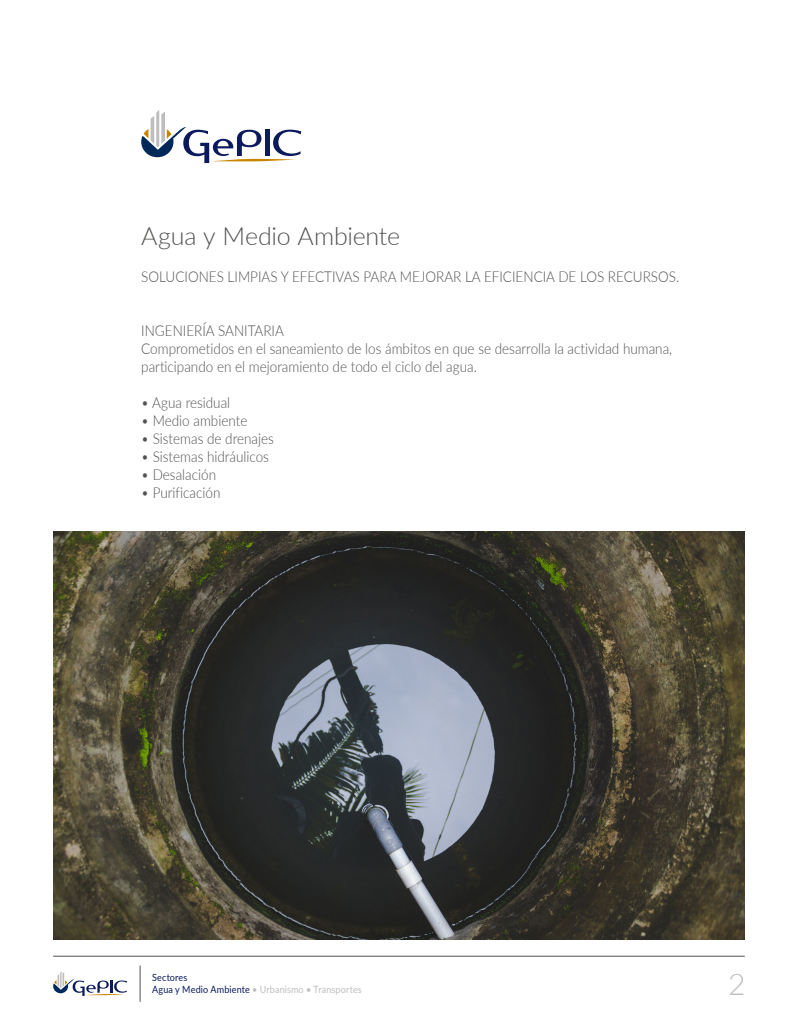
<style>
.page{position:relative;width:798px;height:1028px;background:#fff}
.page>*{position:absolute;margin:0;border:0;box-sizing:border-box;transform-origin:0 0}
.t1{font:300 30px "Lato";color:#bebebe}
.t2{font:300 25px "Lato";letter-spacing:-.01em;color:#535251}
.Cuerpo_Texto{font:300 15px/18px "Lato";color:#535251;scale:.9 1}
.t3{font:10px/12px "Lato";letter-spacing:.015em;color:#0a1a5c;scale:.9 1}
.s1{color:#bebebe}
</style>
<div class="page">
<hr style="left:140px;top:965px;width:1px;height:36px;background:#535251">
<hr style="left:53px;top:956px;width:691px;height:1px;background:#535251">
<svg style="left:53px;top:971px;width:74px;height:25px"></svg>
<img style="left:53px;top:532px;width:691px;height:407px">
<svg style="left:141px;top:110px;width:160px;height:53px"></svg>
<p class="t2" style="left:141px;top:219px;width:260px">Agua y Medio Ambiente</p>
<p class="Cuerpo_Texto" style="left:141px;top:267px;width:599px">SOLUCIONES LIMPIAS Y EFECTIVAS PARA MEJORAR LA EFICIENCIA DE LOS RECURSOS.</p>
<p class="Cuerpo_Texto" style="left:141px;top:321px;width:160px">INGENIERÍA SANITARIA</p>
<p class="Cuerpo_Texto" style="left:141px;top:339px;width:591px">Comprometidos en el saneamiento de los ámbitos en que se desarrolla la actividad humana, participando en el mejoramiento de todo el ciclo del agua.</p>
<p class="Cuerpo_Texto" style="left:141px;top:393px;width:100px">• Agua residual</p>
<p class="Cuerpo_Texto" style="left:141px;top:411px;width:119px">• Medio ambiente</p>
<p class="Cuerpo_Texto" style="left:141px;top:429px;width:149px">• Sistemas de drenajes</p>
<p class="Cuerpo_Texto" style="left:141px;top:447px;width:143px">• Sistemas hidráulicos</p>
<p class="Cuerpo_Texto" style="left:141px;top:465px;width:85px">• Desalación</p>
<p class="Cuerpo_Texto" style="left:141px;top:483px;width:89px">• Purificación</p>
<p class="t3" style="left:152px;top:971px;width:234px">Sectores<br>Agua y Medio Ambiente <span class="s1">• Urbanismo • Transportes</span></p>
<h1 class="t1" style="left:727px;top:963px;width:19px">2</h1>
</div>
